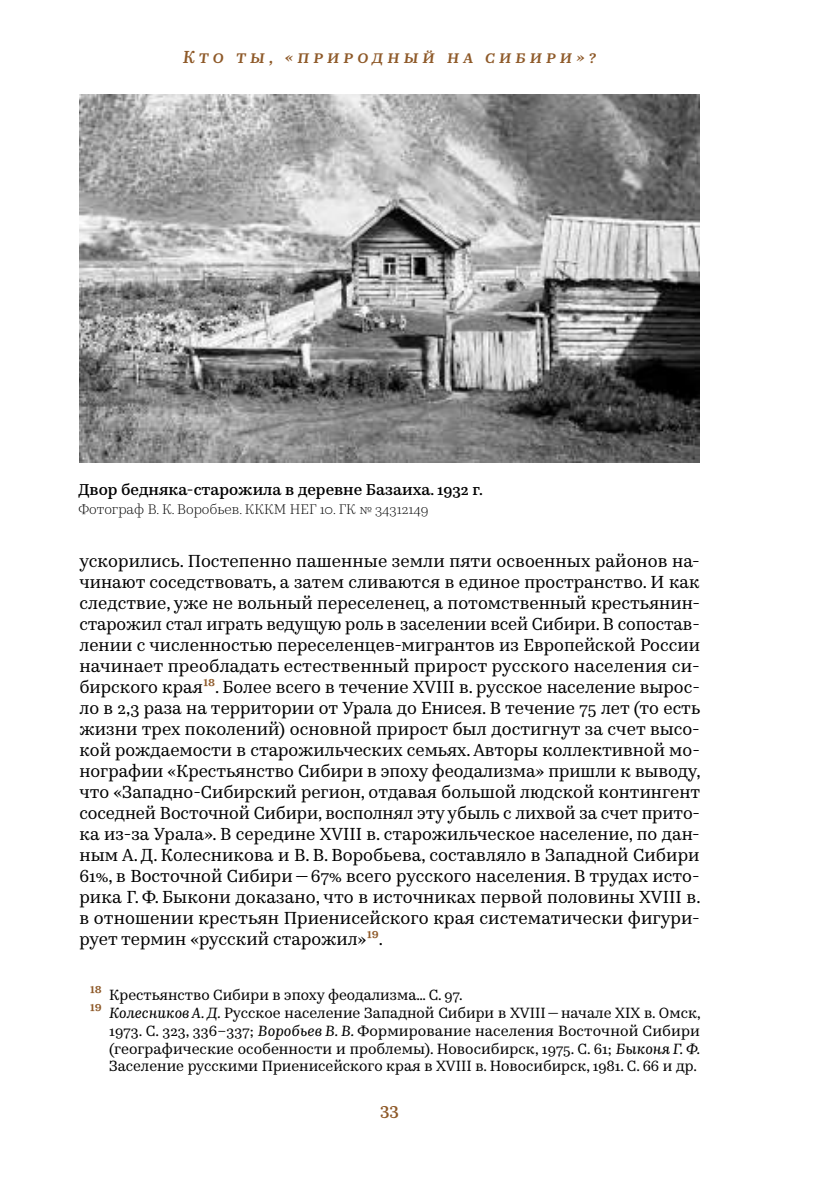
<style>
.page{position:relative;width:819px;height:1191px;background:#fff}
.page>*{position:absolute;margin:0;border:0;box-sizing:border-box;transform-origin:0 0}
.t1{font:17.5px/21px "Kazimir Text";color:#000;text-align:justify}
.t2{font:italic 500 17.5px "Kazimir Text";letter-spacing:.23em;color:#8e5928}
.t3{font:500 17.5px "Kazimir Text";color:#8e5928}
.t4{font:500 15.75px "Kazimir Text";color:#000}
.t5{font:14.88px "Kazimir Text";color:#000}
.t6{font:300 14px "Kazimir Text";color:#000}
.s1{font-weight:500;font-size:15.75px;color:#8e5928}
.s2{font-style:italic}
</style>
<div class="page">
<img style="left:79px;top:94px;width:620px;height:368px">
<p class="t2" style="left:183px;top:44px;width:415px">Кто ты, «природный на сибири»?</p>
<p class="t4" style="left:78px;top:478px;width:406px">Двор бедняка-старожила в деревне Базаиха. 1932 г.</p>
<p class="t6" style="left:78px;top:498px;width:351px">Фотограф В. К. Воробьев. КККМ НЕГ 10. ГК № 34312149</p>
<p class="t1" style="left:79px;top:549px;width:622px">ускорились. Постепенно пашенные земли пяти освоенных районов на&shy;чинают соседствовать, а затем сливаются в единое пространство. И как следствие, уже не вольный переселенец, а потомственный крестьянин&shy;старожил стал играть ведущую роль в заселении всей Сибири. В сопостав&shy;лении с численностью переселенцев-мигрантов из Европейской России начинает преобладать естественный прирост русского населения си&shy;бирского края <span class="s1">18</span>. Более всего в течение XVIII в. русское население вырос&shy;ло в 2,3 раза на территории от Урала до Енисея. В течение 75 лет (то есть жизни трех поколений) основной прирост был достигнут за счет высо&shy;кой рождаемости в старожильческих семьях. Авторы коллективной мо&shy;нографии «Крестьянство Сибири в эпоху феодализма» пришли к выводу, что «Западно-Сибирский регион, отдавая большой людской контингент соседней Восточной Сибири, восполнял эту убыль с лихвой за счет прито&shy;ка из-за Урала». В середине ХVIII в. старожильческое население, по дан&shy;ным А. Д. Колесникова и В. В. Воробьева, составляло в Западной Сибири 61%, в Восточной Сибири—67% всего русского населения. В трудах исто&shy;рика Г. Ф. Быкони доказано, что в источниках первой половины XVIII в. в отношении крестьян Приенисейского края систематически фигури&shy;рует термин «русский старожил» <span class="s1">19</span>.</p>
<p class="t5" style="left:90px;top:983px;width:374px"><span class="s1">18</span> Крестьянство Сибири в эпоху феодализма… С. 97.</p>
<p class="t5" style="left:90px;top:1001px;width:612px"><span class="s1">19</span> <span class="s2">Колесников А. Д.</span> Русское население Западной Сибири в XVIII—начале XIX в. Омск,</p>
<p class="t5" style="left:109px;top:1019px;width:592px">1973. С. 323, 336–337; <span class="s2">Воробьев В. В.</span> Формирование населения Восточной Сибири</p>
<p class="t5" style="left:109px;top:1037px;width:592px">(географические особенности и проблемы). Новосибирск, 1975. С. 61; <span class="s2">Быконя Г. Ф.</span></p>
<p class="t5" style="left:109px;top:1055px;width:589px">Заселение русскими Приенисейского края в XVIII в. Новосибирск, 1981. С. 66 и др.</p>
<p class="t3" style="left:380px;top:1096px;width:20px">33</p>
</div>
